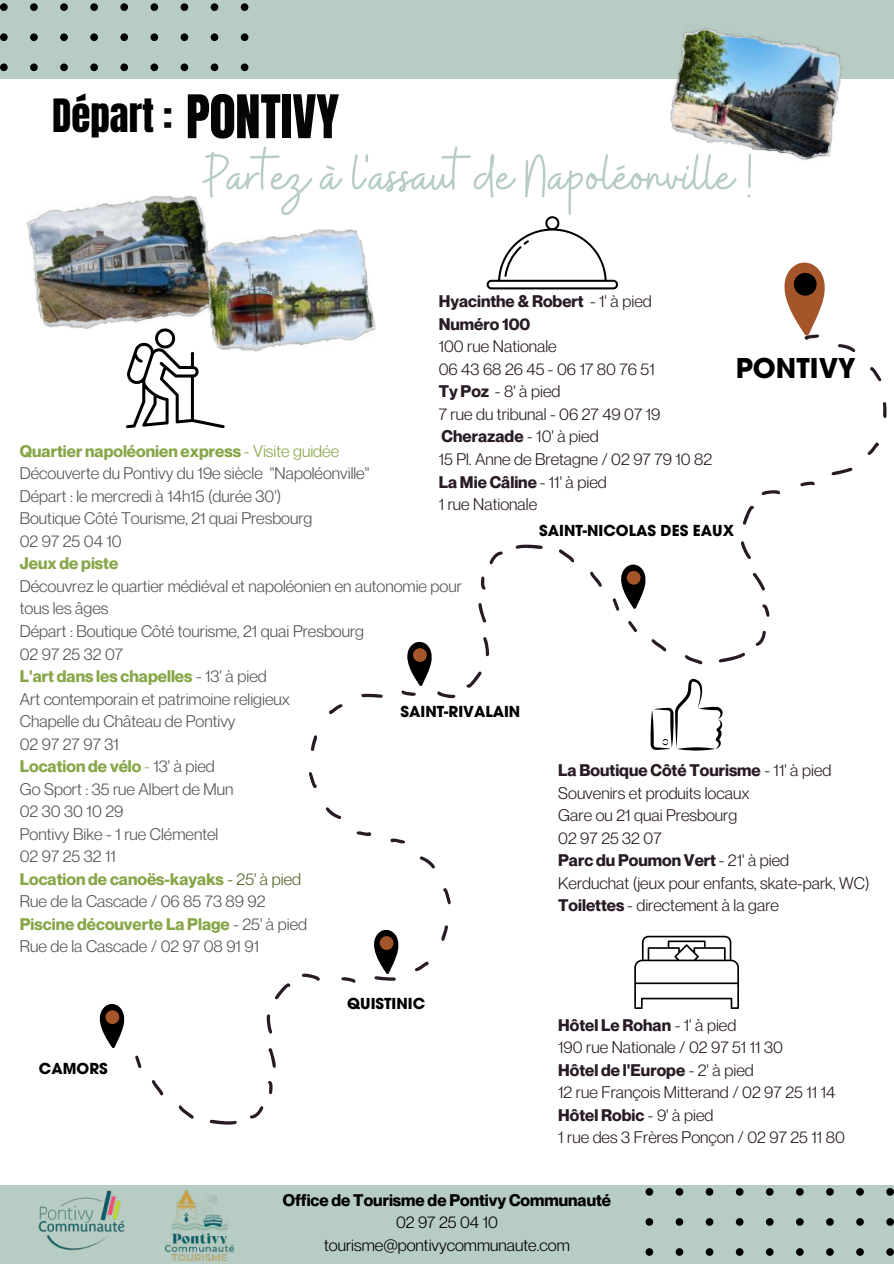
<style>
.page{position:relative;width:894px;height:1264px;background:#fff}
.page>*{position:absolute;margin:0;border:0;box-sizing:border-box;transform-origin:0 0}
.t1{font:60.15px "Buffalo";color:#b7ccc2}
.t2{font:51px "Anton";color:#040606}
.t3{font:39px "Anton";color:#000}
.t4{font:700 27px "ITC Avant Garde W1 G";color:#000}
.t5{font:16.5px/22.5px "Neue Montreal";color:#545454}
.t6{font:16.5px/22.5px "Neue Montreal";color:#291b25}
.t7{font:16.5px/22.5px "Neue Montreal";color:#000;text-align:center}
.t8{font:700 16.5px "Neue Montreal";color:#000}
.t9{font:700 16.5px/22.5px "Neue Montreal";color:#291b25}
.t10{font:700 16.5px "Neue Montreal";color:#87a647}
.t11{font:700 15px "ITC Avant Garde W1 G";color:#000}
.s1{font-weight:400}
.s2{font-weight:700}
.s3{font-weight:700;color:#87a647}
.s4{color:#87a647}
.s5{color:#506428}
</style>
<div class="page">
<div style="left:0;top:1185px;width:893px;height:78px;background:#b7ccc2"></div>
<div style="left:0;top:0;width:893px;height:78px;background:#b7ccc2"></div>
<img style="left:660px;top:28px;width:192px;height:132px">
<svg style="left:99px;top:856px;width:352px;height:269px"></svg>
<svg style="left:662px;top:335px;width:225px;height:330px"></svg>
<svg style="left:784px;top:262px;width:40px;height:73px"></svg>
<div style="left:793px;top:273px;width:23px;height:23px;background:#000;border-radius:50%"></div>
<svg style="left:645px;top:1187px;width:8px;height:8px"></svg>
<svg style="left:675px;top:1187px;width:8px;height:8px"></svg>
<svg style="left:705px;top:1187px;width:8px;height:8px"></svg>
<svg style="left:735px;top:1187px;width:8px;height:8px"></svg>
<svg style="left:765px;top:1187px;width:8px;height:8px"></svg>
<svg style="left:795px;top:1187px;width:8px;height:8px"></svg>
<svg style="left:825px;top:1187px;width:8px;height:8px"></svg>
<svg style="left:855px;top:1187px;width:8px;height:8px"></svg>
<svg style="left:886px;top:1187px;width:7px;height:8px"></svg>
<div style="left:645px;top:1218px;width:8px;height:7px;background:#000;border-radius:50%"></div>
<div style="left:675px;top:1218px;width:8px;height:7px;background:#000;border-radius:50%"></div>
<div style="left:705px;top:1218px;width:8px;height:7px;background:#000;border-radius:50%"></div>
<div style="left:735px;top:1218px;width:8px;height:7px;background:#000;border-radius:50%"></div>
<div style="left:765px;top:1218px;width:8px;height:7px;background:#000;border-radius:50%"></div>
<div style="left:795px;top:1218px;width:8px;height:7px;background:#000;border-radius:50%"></div>
<svg style="left:825px;top:1218px;width:8px;height:7px"></svg>
<svg style="left:855px;top:1218px;width:8px;height:7px"></svg>
<div style="left:886px;top:1218px;width:7px;height:7px;background:#000;border-radius:50%"></div>
<div style="left:645px;top:1248px;width:8px;height:7px;background:#000;border-radius:50%"></div>
<div style="left:675px;top:1248px;width:8px;height:7px;background:#000;border-radius:50%"></div>
<div style="left:705px;top:1248px;width:8px;height:7px;background:#000;border-radius:50%"></div>
<div style="left:735px;top:1248px;width:8px;height:7px;background:#000;border-radius:50%"></div>
<div style="left:765px;top:1248px;width:8px;height:7px;background:#000;border-radius:50%"></div>
<div style="left:795px;top:1248px;width:8px;height:7px;background:#000;border-radius:50%"></div>
<svg style="left:825px;top:1248px;width:8px;height:7px"></svg>
<svg style="left:855px;top:1248px;width:8px;height:7px"></svg>
<div style="left:886px;top:1248px;width:7px;height:7px;background:#000;border-radius:50%"></div>
<svg style="left:309px;top:544px;width:353px;height:300px"></svg>
<svg style="left:486px;top:216px;width:132px;height:73px"></svg>
<svg style="left:374px;top:929px;width:24px;height:44px"></svg>
<div style="left:379px;top:936px;width:14px;height:13px;background:#a4562a;border-radius:50%"></div>
<svg style="left:621px;top:564px;width:24px;height:44px"></svg>
<div style="left:626px;top:571px;width:14px;height:13px;background:#a4562a;border-radius:50%"></div>
<svg style="left:100px;top:1004px;width:24px;height:43px"></svg>
<div style="left:105px;top:1010px;width:14px;height:14px;background:#a4562a;border-radius:50%"></div>
<svg style="left:634px;top:935px;width:104px;height:73px"></svg>
<svg style="left:126px;top:333px;width:99px;height:95px"></svg>
<svg style="left:650px;top:678px;width:72px;height:72px"></svg>
<img style="left:38px;top:1190px;width:87px;height:61px">
<svg style="left:407px;top:642px;width:24px;height:43px"></svg>
<div style="left:413px;top:648px;width:13px;height:14px;background:#a4562a;border-radius:50%"></div>
<div style="left:0;top:3px;width:8px;height:8px;background:#000;border-radius:50%"></div>
<div style="left:30px;top:3px;width:8px;height:8px;background:#000;border-radius:50%"></div>
<div style="left:60px;top:3px;width:8px;height:8px;background:#000;border-radius:50%"></div>
<div style="left:90px;top:3px;width:8px;height:8px;background:#000;border-radius:50%"></div>
<div style="left:120px;top:3px;width:8px;height:8px;background:#000;border-radius:50%"></div>
<div style="left:150px;top:3px;width:8px;height:8px;background:#000;border-radius:50%"></div>
<div style="left:180px;top:3px;width:8px;height:8px;background:#000;border-radius:50%"></div>
<div style="left:210px;top:3px;width:8px;height:8px;background:#000;border-radius:50%"></div>
<div style="left:241px;top:3px;width:7px;height:8px;background:#000;border-radius:50%"></div>
<div style="left:0;top:33px;width:8px;height:8px;background:#000;border-radius:50%"></div>
<div style="left:30px;top:33px;width:8px;height:8px;background:#000;border-radius:50%"></div>
<div style="left:60px;top:33px;width:8px;height:8px;background:#000;border-radius:50%"></div>
<div style="left:90px;top:33px;width:8px;height:8px;background:#000;border-radius:50%"></div>
<div style="left:120px;top:33px;width:8px;height:8px;background:#000;border-radius:50%"></div>
<div style="left:150px;top:33px;width:8px;height:8px;background:#000;border-radius:50%"></div>
<div style="left:180px;top:33px;width:8px;height:8px;background:#000;border-radius:50%"></div>
<div style="left:210px;top:33px;width:8px;height:8px;background:#000;border-radius:50%"></div>
<div style="left:241px;top:33px;width:7px;height:8px;background:#000;border-radius:50%"></div>
<div style="left:0;top:63px;width:8px;height:8px;background:#000;border-radius:50%"></div>
<div style="left:30px;top:63px;width:8px;height:8px;background:#000;border-radius:50%"></div>
<div style="left:60px;top:63px;width:8px;height:8px;background:#000;border-radius:50%"></div>
<div style="left:90px;top:63px;width:8px;height:8px;background:#000;border-radius:50%"></div>
<div style="left:120px;top:63px;width:8px;height:8px;background:#000;border-radius:50%"></div>
<div style="left:150px;top:63px;width:8px;height:8px;background:#000;border-radius:50%"></div>
<div style="left:180px;top:63px;width:8px;height:8px;background:#000;border-radius:50%"></div>
<div style="left:210px;top:63px;width:8px;height:8px;background:#000;border-radius:50%"></div>
<div style="left:241px;top:63px;width:7px;height:8px;background:#000;border-radius:50%"></div>
<img style="left:26px;top:195px;width:180px;height:138px">
<img style="left:200px;top:226px;width:176px;height:129px">
<img style="left:165px;top:1189px;width:69px;height:71px">
<h3 class="t3" style="left:52px;top:88px;width:122px">Départ :</h3>
<h2 class="t2" style="left:186px;top:80px;width:155px">P0NTIVY</h2>
<h1 class="t1" style="left:203px;top:137px;width:551px">Partez à l'assaut de Napoléonville !</h1>
<p class="t9" style="left:438px;top:290px;width:214px">Hyacinthe &amp; Robert <span class="s1">- 1' à pied<br></span>Numéro 100</p>
<p class="t6" style="left:438px;top:335px;width:275px">100 rue Nationale<br>0643682645-0617807651<br><span class="s2">Ty Poz</span> - 8' à pied<br>7 rue du tribunal - 06 27 49 07 19<br><span class="s2">Cherazade</span> - 10' à pied<br>15 Pl. Anne de Bretagne / 02 97 79 10 82<br><span class="s2">La Mie Câline</span> - 11' à pied<br>1 rue Nationale</p>
<p class="t11" style="left:539px;top:525px;width:196px">SAINT-NICOLAS DES EAUX</p>
<h3 class="t4" style="left:735px;top:358px;width:121px">PONTIVY</h3>
<p class="t5" style="left:20px;top:439px;width:351px"><span class="s3">Quartier napoléonien express</span> <span class="s4">- Visite guidée </span>Découverte du Pontivy du 19e siècle "Napoléonville" Départ : le mercredi à 14h15 (durée 30')<br>Boutique Côté Tourisme, 21 quai Presbourg<br>02 97 25 04 10</p>
<p class="t10" style="left:20px;top:553px;width:100px">Jeux de piste</p>
<p class="t5" style="left:20px;top:574px;width:443px">Découvrez le quartier médiéval et napoléonien en autonomie pour tous les âges<br>Départ : Boutique Côté tourisme, 21 quai Presbourg<br>02 97 25 32 07<br><span class="s3">L'art dans les chapelles</span> - 13' à pied<br>Art contemporain et patrimoine religieux<br>Chapelle du Château de Pontivy<br>02 97 27 97 31<br><span class="s3">Location de vélo</span> <span class="s4">-</span> 13' à pied<br>Go Sport : 35 rue Albert de Mun<br>02 30 30 10 29<br>Pontivy Bike - 1 rue Clémentel<br>02 97 25 32 11<br><span class="s3">Location de canoës-kayaks</span> <span class="s5">- 25' à pied<br></span>Rue de la Cascade / 06 85 73 89 92<br><span class="s3">Piscine découverte La Plage</span> - 25' à pied<br>Rue de la Cascade / 02 97 08 91 91</p>
<p class="t11" style="left:400px;top:706px;width:121px">SAINT-RIVALAIN</p>
<p class="t6" style="left:558px;top:758px;width:313px"><span class="s2">La Boutique Côté Tourisme</span> - 11' à pied<br>Souvenirs et produits locaux<br>Gare ou 21 quai Presbourg<br>02 97 25 32 07<br><span class="s2">Parc du Poumon Vert</span> - 21' à pied<br>Kerduchat (jeux pour enfants, skate-park, WC)<br><span class="s2">Toilettes</span> - directement à la gare</p>
<p class="t11" style="left:39px;top:1062px;width:70px">CAMORS</p>
<p class="t11" style="left:347px;top:997px;width:79px">QUISTINIC</p>
<p class="t6" style="left:558px;top:1013px;width:288px"><span class="s2">Hôtel Le Rohan</span> - 1' à pied<br>190 rue Nationale / 02 97 51 11 30<br><span class="s2">Hôtel de l'Europe</span> - 2' à pied<br>12 rue François Mitterand / 02 97 25 11 14<br><span class="s2">Hôtel Robic</span> - 9' à pied<br>1 rue des 3 Frères Ponçon / 02 97 25 11 80</p>
<p class="t8" style="left:283px;top:1189px;width:330px">Office de Tourisme de Pontivy Communauté</p>
<p class="t7" style="left:324px;top:1210px;width:247px">02 97 25 04 10 tourisme@pontivycommunaute.com</p>
</div>
